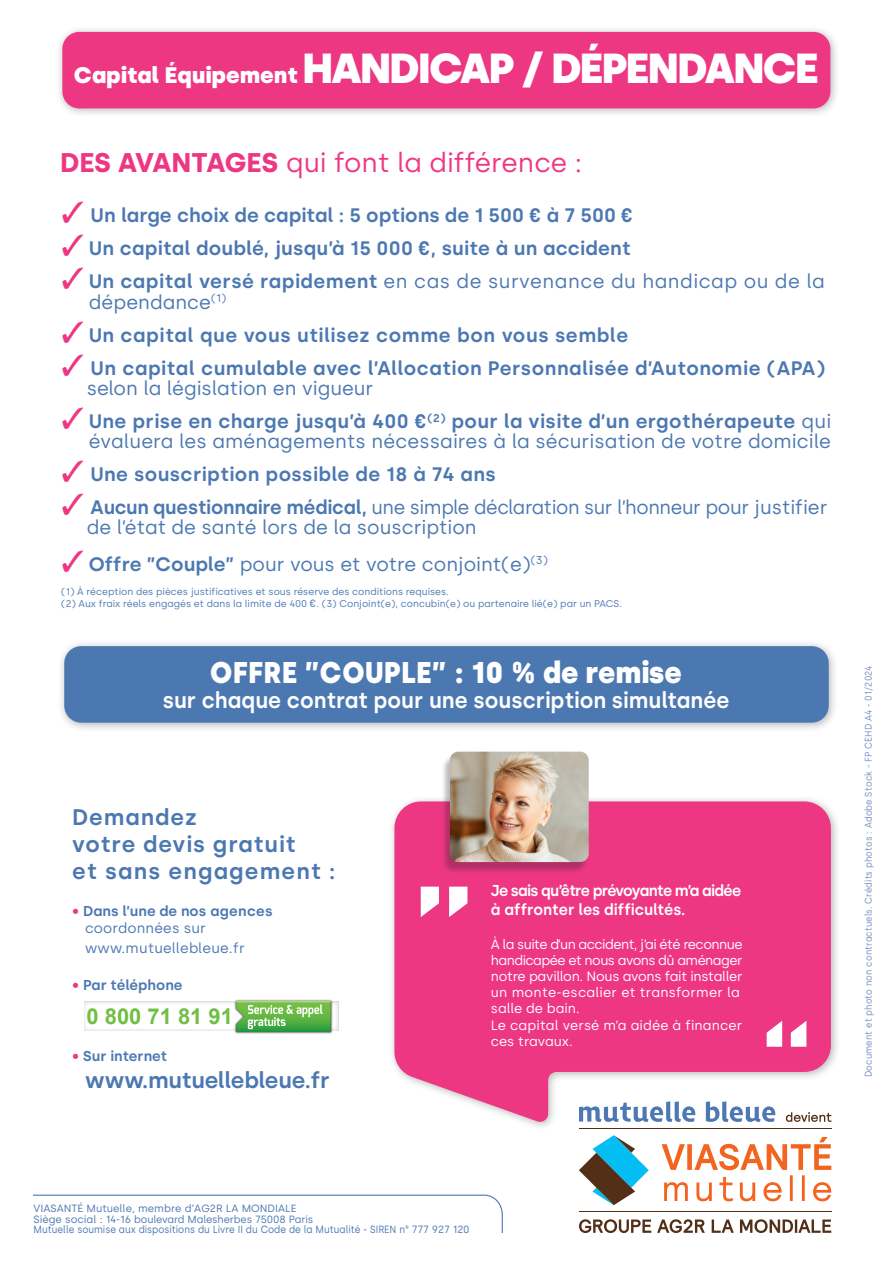
<style>
.page{position:relative;width:893px;height:1263px;background:#fff}
.page>*{position:absolute;margin:0;border:0;box-sizing:border-box;transform-origin:0 0}
.t1{font:900 42px "Silka";letter-spacing:-.04em;color:#fff}
.t2{font:900 30px "Silka";letter-spacing:.02em;color:#fff;scale:.9 1}
.t3{font:27px "Silka";color:#ee3783}
.t4{font:600 22.5px "Silka";color:#fff;scale:.95 1}
.t5{font:600 22.5px "Silka";letter-spacing:.04em;color:#4c78b2}
.t6{font:600 22.5px "Silka";letter-spacing:-.01em;color:#4c78b2}
.t7{font:700 21.9px "Arial";color:#71bf44}
.t8{font:19.5px/20.2px "Silka";color:#4c78b2;text-align:right}
.t9{font:600 19.5px "Silka";letter-spacing:.02em;color:#4c78b2}
.t10{font:19.5px "Silka";letter-spacing:-.02em;color:#4c78b2}
.t11{font:19.5px/20.2px "Silka";letter-spacing:.025em;color:#4c78b2}
.t12{font:600 19.5px "Silka";color:#4c78b2}
.t13{font:600 15.75px "Silka";letter-spacing:-.045em;color:#fff;scale:.96 1}
.t14{font:600 15.75px "Silka";color:#fff;scale:.96 1}
.t15{font:600 14.25px "Silka";color:#4c78b2}
.t16{font:14.25px "Silka";letter-spacing:.01em;color:#4c78b2}
.t17{font:13.5px/16.2px "Silka";letter-spacing:-.02em;color:#fff}
.t18{font:13.5px "Silka";letter-spacing:-.04em;color:#fff}
.t19{font:13.5px/16.2px "Silka";letter-spacing:.01em;color:#fff}
.Normal_e{font:10.5px "Silka";color:#4c78b2}
.Normal_e-2{font:10.5px "Silka";color:#4c78b2;scale:.9 1}
.t20{font:9.75px "Silka";color:#4c78b2}
.t21{font:9.75px "Silka";letter-spacing:.02em;color:#7590c1;scale:.9 1}
.s1{font-size:22.5px}
.s2{font-weight:700}
.s3{color:#ee3783}
.s4{font-weight:600}
.s5{font-size:10.5px}
.s6{font-weight:500;font-size:15px;color:#ee3783}
</style>
<div class="page">
<div style="left:388px;top:795px;width:453px;height:336px;background:#231f20;opacity:.31"></div>
<svg style="left:394px;top:801px;width:437px;height:322px;background:#ef4e91"></svg>
<div style="left:56px;top:25px;width:784px;height:93px;background:#231f20;opacity:.31"></div>
<div style="left:62px;top:32px;width:768px;height:76px;background:#ee3783;border-radius:17px"></div>
<div style="left:441px;top:754px;width:148px;height:120px;background:#231f20;opacity:.3"></div>
<img style="left:450px;top:752px;width:139px;height:110px">
<svg style="left:767px;top:1021px;width:39px;height:26px"></svg>
<svg style="left:421px;top:887px;width:46px;height:30px"></svg>
<div style="left:58px;top:639px;width:780px;height:93px;background:#231f20;opacity:.31"></div>
<div style="left:64px;top:646px;width:765px;height:77px;background:#4c78b2;border-radius:17px"></div>
<img style="left:233px;top:999px;width:101px;height:35px">
<svg style="left:236px;top:1001px;width:95px;height:31px;background:#76be64"></svg>
<svg style="left:579px;top:1219px;width:72px;height:14px"></svg>
<svg style="left:657px;top:1219px;width:48px;height:14px"></svg>
<svg style="left:712px;top:1219px;width:22px;height:14px"></svg>
<svg style="left:740px;top:1219px;width:91px;height:14px"></svg>
<svg style="left:579px;top:1135px;width:70px;height:70px"></svg>
<svg style="left:662px;top:1144px;width:23px;height:26px"></svg>
<div style="left:687px;top:1144px;width:5px;height:26px;background:#f36421"></div>
<svg style="left:695px;top:1137px;width:136px;height:33px"></svg>
<svg style="left:664px;top:1182px;width:24px;height:19px"></svg>
<svg style="left:696px;top:1182px;width:16px;height:19px"></svg>
<svg style="left:719px;top:1177px;width:14px;height:24px"></svg>
<svg style="left:740px;top:1182px;width:15px;height:19px"></svg>
<svg style="left:763px;top:1182px;width:19px;height:19px"></svg>
<hr style="left:790px;top:1175px;width:3px;height:26px;background:#f36421">
<hr style="left:802px;top:1175px;width:3px;height:26px;background:#f36421">
<svg style="left:813px;top:1182px;width:18px;height:19px"></svg>
<hr style="left:579px;top:1211px;width:252px;height:1px;background:#532f18">
<hr style="left:579px;top:1128px;width:252px;height:1px;background:#532f18">
<svg style="left:579px;top:1101px;width:116px;height:21px"></svg>
<svg style="left:706px;top:1101px;width:69px;height:21px"></svg>
<svg style="left:786px;top:1112px;width:45px;height:10px"></svg>
<svg style="left:33px;top:1194px;width:470px;height:39px"></svg>
<p class="t1" style="left:74px;top:44px;width:746px"><span class="s1">Capital Équipement</span> HANDICAP / DÉPENDANCE</p>
<p class="t3" style="left:60px;top:146px;width:524px"><span class="s2">DES AVANTAGES</span> qui font la différence :</p>
<p class="t12" style="left:61px;top:204px;width:574px"><span class="s3">✓</span> Un large choix de capital : 5 options de 1 500 € à 7 500 €</p>
<p class="t9" style="left:61px;top:237px;width:571px"><span class="s3">✓</span> Un capital doublé, jusqu’à 15 000 €, suite à un accident</p>
<p class="t11" style="left:89px;top:271px;width:737px;text-indent:-28px"><span class="s3">✓</span> <span class="s4">Un capital versé rapidement</span> en cas de survenance du handicap ou de la dépendance<sup>(1)</sup></p>
<p class="t9" style="left:61px;top:323px;width:568px"><span class="s3">✓</span> Un capital que vous utilisez comme bon vous semble</p>
<p class="t9" style="left:61px;top:356px;width:766px"><span class="s3">✓</span> Un capital cumulable avec l’Allocation Personnalisée d’Autonomie (APA)</p>
<p class="t8" style="left:87px;top:378px;width:288px">selon la législation en vigueur</p>
<p class="t8" style="left:61px;top:411px;width:772px"><span class="s3">✓</span> <span class="s4">Une prise en charge jusqu’à 400 €</span><sup>(2)</sup> <span class="s4">pour la visite d’un ergothérapeute</span> qui évaluera les aménagements nécessaires à la sécurisation de votre domicile</p>
<p class="t9" style="left:61px;top:463px;width:436px"><span class="s3">✓</span> Une souscription possible de 18 à 74 ans</p>
<p class="t10" style="left:61px;top:496px;width:768px"><span class="s3">✓</span> <span class="s4">Aucun questionnaire médical,</span> une simple déclaration sur l’honneur pour justifier</p>
<p class="t8" style="left:87px;top:517px;width:391px">de l’état de santé lors de la souscription</p>
<p class="t8" style="left:61px;top:554px;width:488px"><span class="s3">✓</span> <span class="s4">Offre ”Couple”</span> pour vous et votre conjoint(e)<sup>(3)</sup></p>
<p class="t20" style="left:61px;top:586px;width:389px">(1) À réception des pièces justificatives et sous réserve des conditions requises.</p>
<p class="t20" style="left:61px;top:598px;width:562px">(2) Aux fraix réels engagés et dans la limite de 400 <span class="s5">€</span>. (3) Conjoint(e), concubin(e) ou partenaire lié(e) par un PACS.</p>
<p class="t2" style="left:210px;top:654px;width:525px">OFFRE ”COUPLE” : 10 % de remise</p>
<p class="t4" style="left:163px;top:687px;width:598px">sur chaque contrat pour une souscription simultanée</p>
<p class="t5" style="left:72px;top:803px;width:126px">Demandez</p>
<p class="t5" style="left:72px;top:830px;width:225px">votre devis gratuit</p>
<p class="t5" style="left:72px;top:857px;width:264px">et sans engagement :</p>
<p class="t15" style="left:72px;top:902px;width:202px"><span class="s6">•</span> Dans l’une de nos agences</p>
<p class="t16" style="left:85px;top:920px;width:122px">coordonnées sur</p>
<p class="t16" style="left:85px;top:939px;width:161px">www.mutuellebleue.fr</p>
<p class="t15" style="left:72px;top:977px;width:112px"><span class="s6">•</span> Par téléphone</p>
<p class="t7" style="left:87px;top:1002px;width:148px">0 800 71 81 91</p>
<p class="t15" style="left:72px;top:1047px;width:96px"><span class="s6">•</span> Sur internet</p>
<p class="t6" style="left:85px;top:1066px;width:246px">www.mutuellebleue.fr</p>
<p class="t13" style="left:491px;top:881px;width:262px">Je sais qu’être prévoyante m’a aidée</p>
<p class="t14" style="left:491px;top:900px;width:204px">à affronter les difficultés.</p>
<p class="t18" style="left:491px;top:936px;width:253px">À la suite d’un accident, j’ai été reconnue</p>
<p class="t18" style="left:491px;top:952px;width:253px">handicapée et nous avons dû aménager</p>
<p class="t17" style="left:491px;top:968px;width:253px">notre pavillon. Nous avons fait installer un monte-escalier et transformer la salle de bain.</p>
<p class="t19" style="left:491px;top:1017px;width:253px">Le capital versé m’a aidée à financer ces travaux.</p>
<p class="t21" style="left:863px;top:1077px;width:459px;rotate:-90deg">Document et photo non contractuels. Crédits photos : Adobe Stock - FP CEHD A4 - 01/2024</p>
<p class="Normal_e" style="left:34px;top:1202px;width:264px">VIASANTÉ Mutuelle, membre d’AG2R LA MONDIALE</p>
<p class="Normal_e" style="left:34px;top:1213px;width:281px">Siège social : 14-16 boulevard Malesherbes 75008 Paris</p>
<p class="Normal_e-2" style="left:34px;top:1223px;width:486px">Mutuelle soumise aux dispositions du Livre II du Code de la Mutualité - SIREN n° 777 927 120</p>
</div>
